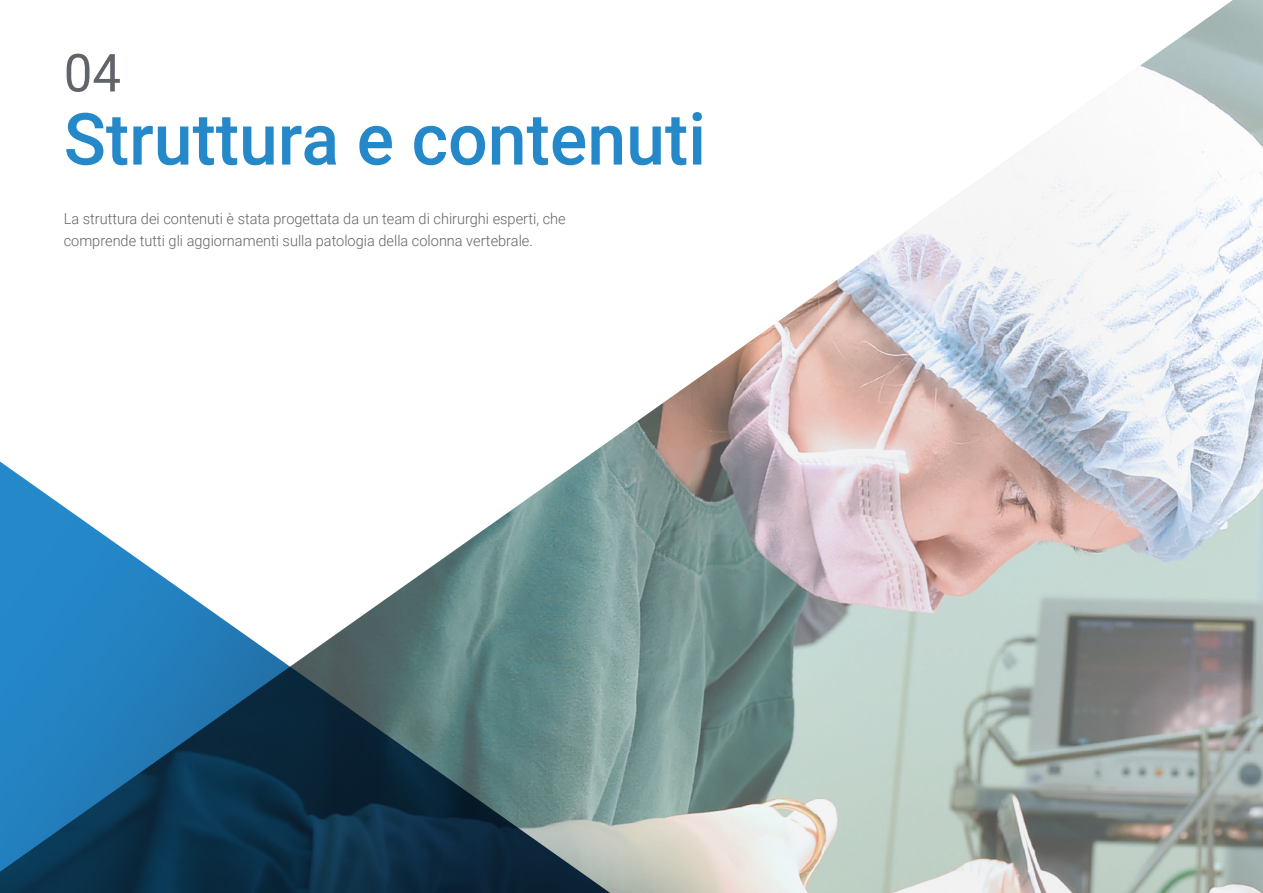
<style>
.page{position:relative;width:1263px;height:893px;background:#fff}
.page>*{position:absolute;margin:0;border:0;box-sizing:border-box;transform-origin:0 0}
.t1{font:500 72px "Roboto";color:#2488c9}
.t2{font:52.5px "Roboto";color:#61646a}
.t3{font:300 15px/22.5px "Roboto";color:#61646a}
</style>
<div class="page">
<img style="left:602px;top:0;width:661px;height:893px">
<svg style="left:0;top:446px;width:640px;height:447px"></svg>
<h2 class="t2" style="left:64px;top:36px;width:59px">04</h2>
<h1 class="t1" style="left:64px;top:89px;width:644px">Struttura e contenuti</h1>
<p class="t3" style="left:64px;top:207px;width:503px">La struttura dei contenuti è stata progettata da un team di chirurghi esperti, che comprende tutti gli aggiornamenti sulla patologia della colonna vertebrale.</p>
</div>
